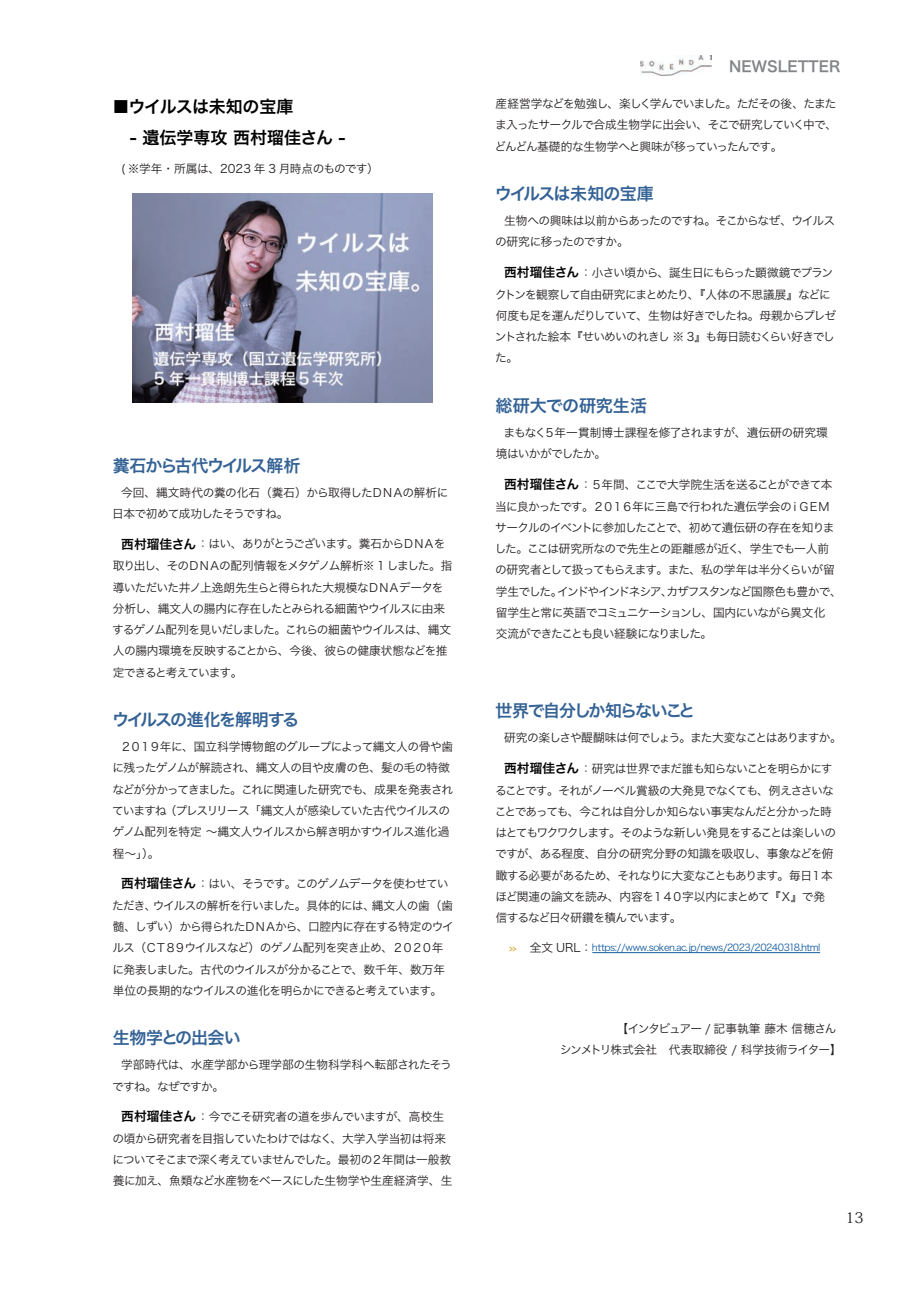
<style>
.page{position:relative;width:919px;height:1289px;background:#fff}
.page>*{position:absolute;margin:0;border:0;box-sizing:border-box;transform-origin:0 0}
.t1{font:16.95px "Hira Kaku Pro N W6";letter-spacing:-.055em;color:#346295}
.t2{font:16.95px/31px "Hira Kaku Pro N W6";color:#000}
.t3{font:16.95px "Hira Kaku Pro N W6";letter-spacing:-.09em;color:#346295}
.t4{font:16.95px "Hira Kaku Pro N W6";color:#346295}
.t5{font:14.85px "Hira Kaku Pro N W6";color:#828487}
.t6{font:14.85px "Koz Min Pr 6 N";color:#231f20}
.t7{font:11.7px/21.3px "Hira Kaku Pro N W3";letter-spacing:-.065em;color:#231f20}
.t8{font:11.7px/21.3px "Hira Kaku Pro N W3";letter-spacing:-.045em;color:#231f20}
.t9{font:11.7px/21.3px "Hira Kaku Pro N W3";letter-spacing:-.03em;color:#231f20}
.t10{font:11.7px "Hira Kaku Pro N W3";letter-spacing:-.025em;color:#231f20}
.t11{font:9.6px "Hira Kaku Pro W3";letter-spacing:-.045em;color:#175d9e}
.s1{font-family:"Hira Kaku Pro N W6";font-size:12.75px;color:#000}
.s2{font-family:"Myriad Pro";font-size:11.7px;color:#daa93e}
.s3{font-family:"Hira Kaku Pro N W3";font-size:11.7px;color:#231f20}
</style>
<div class="page">
<img style="left:640px;top:56px;width:71px;height:20px">
<hr style="left:592px;top:952px;width:228px;height:1px;background:#175d9e">
<img style="left:133px;top:193px;width:300px;height:210px">
<h1 class="t2" style="left:112px;top:90px;width:234px">■ウイルスは未知の宝庫<br>　- 遺伝学専攻 西村瑠佳さん -</h1>
<p class="t10" style="left:121px;top:158px;width:259px">( ※学年・所属は、2023 年 3 月時点のものです）</p>
<h1 class="t1" style="left:113px;top:450px;width:189px">糞石から古代ウイルス解析</h1>
<p class="t8" style="left:112px;top:481px;width:338px;text-indent:9px">今回、縄文時代の糞の化石（糞石）から取得したＤＮＡの解析に日本で初めて成功したそうですね。</p>
<p class="t7" style="left:112px;top:532px;width:342px;text-indent:9px"><span class="s1">西村瑠佳さん</span> ：はい、ありがとうございます。糞石からＤＮＡを取り出し、そのＤＮＡの配列情報をメタゲノム解析※ 1 しました。指導いただいた井ノ上逸朗先生らと得られた大規模なＤＮＡデータを分析し、縄文人の腸内に存在したとみられる細菌やウイルスに由来するゲノム配列を見いだしました。これらの細菌やウイルスは、縄文人の腸内環境を反映することから、今後、彼らの健康状態などを推定できると考えています。</p>
<h1 class="t3" style="left:112px;top:704px;width:189px">ウイルスの進化を解明する</h1>
<p class="t7" style="left:112px;top:735px;width:342px;text-indent:8px">２０１９年に、国立科学博物館のグループによって縄文人の骨や歯に残ったゲノムが解読され、縄文人の目や皮膚の色、髪の毛の特徴などが分かってきました。これに関連した研究でも、成果を発表されていますね （プレスリリース「縄文人が感染していた古代ウイルスのゲノム配列を特定 ～縄文人ウイルスから解き明かすウイルス進化過程～」）。</p>
<p class="t7" style="left:112px;top:871px;width:343px;text-indent:9px"><span class="s1">西村瑠佳さん</span> ：はい、そうです。このゲノムデータを使わせていただき、ウイルスの解析を行いました。具体的には、縄文人の歯（歯髄、しずい）から得られたＤＮＡから、口腔内に存在する特定のウイルス（ＣＴ８９ウイルスなど）のゲノム配列を突き止め、２０２０年に発表しました。古代のウイルスが分かることで、数千年、数万年単位の長期的なウイルスの進化を明らかにできると考えています。</p>
<h1 class="t1" style="left:113px;top:1022px;width:130px">生物学との出会い</h1>
<p class="t9" style="left:112px;top:1053px;width:341px;text-indent:9px">学部時代は、水産学部から理学部の生物科学科へ転部されたそうですね。なぜですか。</p>
<p class="t7" style="left:112px;top:1104px;width:341px;text-align:center"><span class="s1">西村瑠佳さん</span> ：今でこそ研究者の道を歩んでいますが、高校生<br>の頃から研究者を目指していたわけではなく、大学入学当初は将来についてそこまで深く考えていませんでした。最初の２年間は一般教養に加え、魚類など水産物をベースにした生物学や生産経済学、生</p>
<p class="t5" style="left:729px;top:53px;width:113px">NEWSLETTER</p>
<p class="t7" style="left:494px;top:92px;width:344px;text-align:justify">産経営学などを勉強し、楽しく学んでいました。ただその後、たまたま入ったサークルで合成生物学に出会い、そこで研究していく中で、どんどん基礎的な生物学へと興味が移っていったんです。</p>
<h1 class="t3" style="left:495px;top:178px;width:160px">ウイルスは未知の宝庫</h1>
<p class="t7" style="left:495px;top:209px;width:341px;text-indent:9px">生物への興味は以前からあったのですね。そこからなぜ、ウイルスの研究に移ったのですか。</p>
<p class="t7" style="left:495px;top:261px;width:343px;text-indent:9px"><span class="s1">西村瑠佳さん</span> ：小さい頃から、誕生日にもらった顕微鏡でプランクトンを観察して自由研究にまとめたり、『人体の不思議展』などに何度も足を運んだりしていて、生物は好きでしたね。母親からプレゼントされた絵本『せいめいのれきし ※ 3』も毎日読むくらい好きでした。</p>
<h1 class="t4" style="left:495px;top:390px;width:153px">総研大での研究生活</h1>
<p class="t7" style="left:495px;top:421px;width:333px;text-indent:8px">まもなく５年一貫制博士課程を修了されますが、遺伝研の研究環境はいかがでしたか。</p>
<p class="t7" style="left:494px;top:472px;width:348px;text-indent:9px"><span class="s1">西村瑠佳さん</span> ：５年間、ここで大学院生活を送ることができて本当に良かったです。２０１６年に三島で行われた遺伝学会のｉＧＥＭサークルのイベントに参加したことで、初めて遺伝研の存在を知りました。ここは研究所なので先生との距離感が近く、学生でも一人前の研究者として扱ってもらえます。また、私の学年は半分くらいが留学生でした。インドやインドネシア、カザフスタンなど国際色も豊かで、留学生と常に英語でコミュニケーションし、国内にいながら異文化<br>交流ができたことも良い経験になりました。</p>
<h1 class="t1" style="left:495px;top:695px;width:201px">世界で自分しか知らないこと</h1>
<p class="t7" style="left:504px;top:726px;width:339px">研究の楽しさや醍醐味は何でしょう。また大変なことはありますか。</p>
<p class="t7" style="left:494px;top:756px;width:343px;text-indent:9px"><span class="s1">西村瑠佳さん</span> ：研究は世界でまだ誰も知らないことを明らかにすることです。それがノーベル賞級の大発見でなくても、例えささいなことであっても、今これは自分しか知らない事実なんだと分かった時はとてもワクワクします。そのような新しい発見をすることは楽しいのですが、ある程度、自分の研究分野の知識を吸収し、事象などを俯瞰する必要があるため、それなりに大変なこともあります。毎日１本ほど関連の論文を読み、内容を１４０字以内にまとめて『Ｘ』で発信するなど日々研鑽を積んでいます。</p>
<p class="t11" style="left:508px;top:939px;width:313px"><span class="s2">»</span> <span class="s3">全文 URL：</span>https://www.soken.ac.jp/news/2023/20240318.html</p>
<p class="t7" style="left:560px;top:1016px;width:283px;text-indent:57px">【インタビュアー / 記事執筆 藤木 信穂さんシンメトリ株式会社　代表取締役 / 科学技術ライター】</p>
<p class="t6" style="left:845px;top:1209px;width:20px">13</p>
</div>
